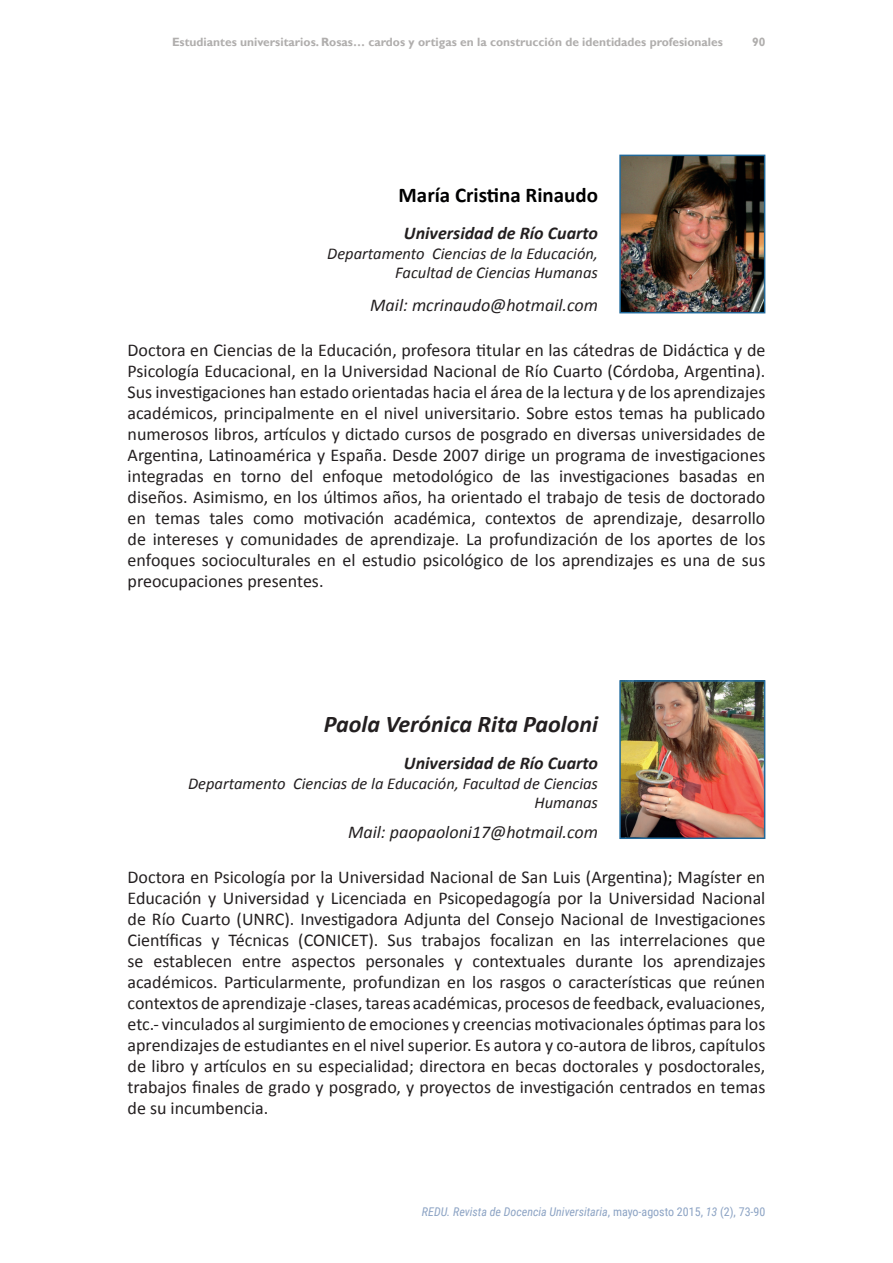
<style>
.page{position:relative;width:893px;height:1263px;background:#fff}
.page>*{position:absolute;margin:0;border:0;box-sizing:border-box;transform-origin:0 0}
.t1{font:italic 700 24px "Calibri";color:#231f20}
.t2{font:700 21px "Calibri";color:#000001}
.t3{font:18px/21px "Calibri";color:#231f20;text-align:justify}
.t4{font:italic 18px "Calibri";color:#231f20}
.t5{font:italic 700 18px "Calibri";color:#231f20}
.t6{font:italic 16.5px/19.8px "Calibri";color:#231f20;text-align:right}
.t7{font:700 12px "Gill Sans";color:#b0aead}
.t8{font:italic 12px "Roboto Condensed";color:#8ca3c4}
.s1{font-style:normal}
</style>
<div class="page">
<img style="left:622px;top:158px;width:140px;height:152px">
<div style="left:619px;top:155px;width:146px;height:158px;border:2px solid #216a9c"></div>
<img style="left:622px;top:683px;width:140px;height:153px">
<div style="left:619px;top:680px;width:146px;height:159px;border:2px solid #216a9c"></div>
<p class="t7" style="left:172px;top:35px;width:552px">Estudiantes universitarios. Rosas… cardos y ortigas en la construcción de identidades profesionales</p>
<p class="t7" style="left:752px;top:35px;width:15px">90</p>
<p class="t2" style="left:399px;top:182px;width:201px">María Cristina Rinaudo</p>
<p class="t5" style="left:404px;top:221px;width:196px">Universidad de Río Cuarto</p>
<p class="t6" style="left:327px;top:243px;width:272px">Departamento Ciencias de la Educación,<br>Facultad de Ciencias Humanas</p>
<p class="t4" style="left:370px;top:293px;width:229px">Mail: mcrinaudo@hotmail.com</p>
<p class="t3" style="left:128px;top:339px;width:639px">Doctora en Ciencias de la Educación, profesora titular en las cátedras de Didáctica y de Psicología Educacional, en la Universidad Nacional de Río Cuarto (Córdoba, Argentina).<br>Sus investigaciones han estado orientadas hacia el área de la lectura y de los aprendizajes académicos, principalmente en el nivel universitario. Sobre estos temas ha publicado numerosos libros, artículos y dictado cursos de posgrado en diversas universidades de Argentina, Latinoamérica y España. Desde 2007 dirige un programa de investigaciones integradas en torno del enfoque metodológico de las investigaciones basadas en diseños. Asimismo, en los últimos años, ha orientado el trabajo de tesis de doctorado en temas tales como motivación académica, contextos de aprendizaje, desarrollo de intereses y comunidades de aprendizaje. La profundización de los aportes de los enfoques socioculturales en el estudio psicológico de los aprendizajes es una de sus preocupaciones presentes.</p>
<h1 class="t1" style="left:324px;top:709px;width:276px">Paola Verónica Rita Paoloni</h1>
<p class="t5" style="left:404px;top:751px;width:196px">Universidad de Río Cuarto</p>
<p class="t6" style="left:188px;top:772px;width:411px">Departamento Ciencias de la Educación, Facultad de Ciencias<br>Humanas</p>
<p class="t4" style="left:348px;top:819px;width:252px">Mail: paopaoloni17@hotmail.com</p>
<p class="t3" style="left:128px;top:866px;width:639px">Doctora en Psicología por la Universidad Nacional de San Luis (Argentina); Magíster en Educación y Universidad y Licenciada en Psicopedagogía por la Universidad Nacional de Río Cuarto (UNRC). Investigadora Adjunta del Consejo Nacional de Investigaciones Científicas y Técnicas (CONICET). Sus trabajos focalizan en las interrelaciones que se establecen entre aspectos personales y contextuales durante los aprendizajes académicos. Particularmente, profundizan en los rasgos o características que reúnen contextos de aprendizaje -clases, tareas académicas, procesos de feedback, evaluaciones, etc.- vinculados al surgimiento de emociones y creencias motivacionales óptimas para los aprendizajes de estudiantes en el nivel superior. Es autora y co-autora de libros, capítulos de libro y artículos en su especialidad; directora en becas doctorales y posdoctorales, trabajos finales de grado y posgrado, y proyectos de investigación centrados en temas de su incumbencia.</p>
<p class="t8" style="left:422px;top:1204px;width:345px">REDU. Revista de Docencia Universitaria<span class="s1">, mayo-agosto 2015,</span> 13 <span class="s1">(2), 73-90</span></p>
</div>
